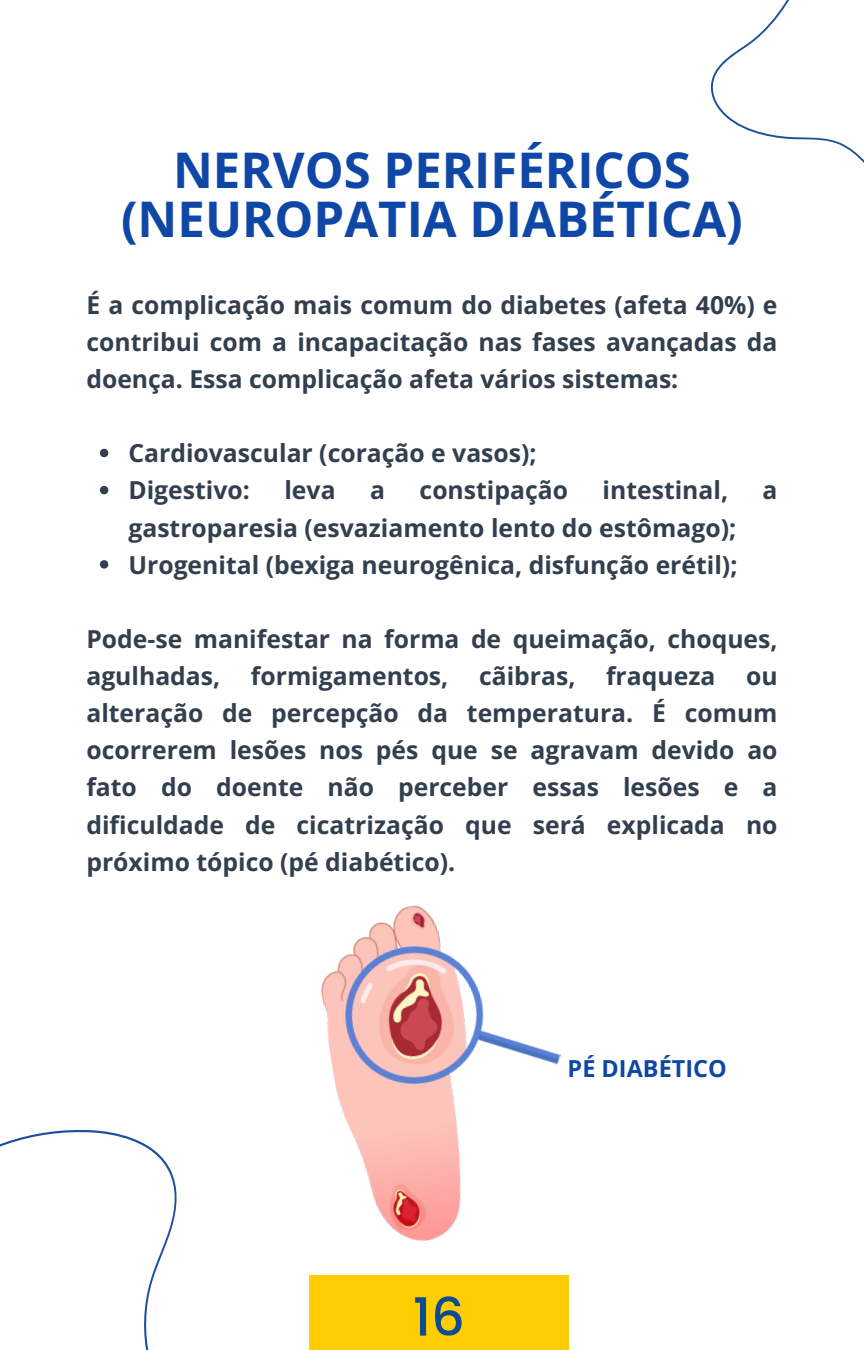
<style>
.page{position:relative;width:864px;height:1350px;background:#fff}
.page>*{position:absolute;margin:0;border:0;box-sizing:border-box;transform-origin:0 0}
.t1{font:500 52.43px "Poppins";color:#0d4b92}
.t2{font:700 49.05px/49.1px "Open Sans";color:#0e47a5;text-align:center}
.t3{font:700 24.75px/37.1px "Open Sans";color:#323f4f;text-align:justify}
.t4{font:700 23.4px "Open Sans";color:#0e47a5}
</style>
<div class="page">
<svg style="left:710px;top:0;width:154px;height:163px"></svg>
<svg style="left:0;top:1130px;width:439px;height:220px"></svg>
<div style="left:309px;top:1276px;width:259px;height:74px;background:#fecd03"></div>
<img style="left:309px;top:905px;width:253px;height:346px">
<svg style="left:100px;top:449px;width:8px;height:8px"></svg>
<svg style="left:100px;top:486px;width:8px;height:8px"></svg>
<svg style="left:100px;top:560px;width:8px;height:9px"></svg>
<p class="t2" style="left:121px;top:144px;width:623px">NERVOS PERIFÉRICOS (NEUROPATIA DIABÉTICA)</p>
<p class="t3" style="left:86px;top:286px;width:693px">É a complicação mais comum do diabetes (afeta 40%) e contribui com a incapacitação nas fases avançadas da doença. Essa complicação afeta vários sistemas:</p>
<p class="t3" style="left:128px;top:434px;width:410px">Cardiovascular (coração e vasos);</p>
<p class="t3" style="left:128px;top:471px;width:123px">Digestivo:</p>
<p class="t3" style="left:284px;top:471px;width:53px">leva</p>
<p class="t3" style="left:370px;top:471px;width:16px">a</p>
<p class="t3" style="left:420px;top:471px;width:150px">constipação</p>
<p class="t3" style="left:603px;top:471px;width:127px">intestinal,</p>
<p class="t3" style="left:763px;top:471px;width:16px">a</p>
<p class="t3" style="left:128px;top:508px;width:609px">gastroparesia (esvaziamento lento do estômago);</p>
<p class="t3" style="left:128px;top:545px;width:610px">Urogenital (bexiga neurogênica, disfunção erétil);</p>
<p class="t3" style="left:86px;top:620px;width:693px">Pode-se manifestar na forma de queimação, choques, agulhadas, formigamentos, cãibras, fraqueza ou alteração de percepção da temperatura. É comum ocorrerem lesões nos pés que se agravam devido ao fato do doente não perceber essas lesões e a dificuldade de cicatrização que será explicada no próximo tópico (pé diabético).</p>
<p class="t1" style="left:413px;top:1281px;width:54px">16</p>
<p class="t4" style="left:568px;top:1052px;width:161px">PÉ DIABÉTICO</p>
</div>
